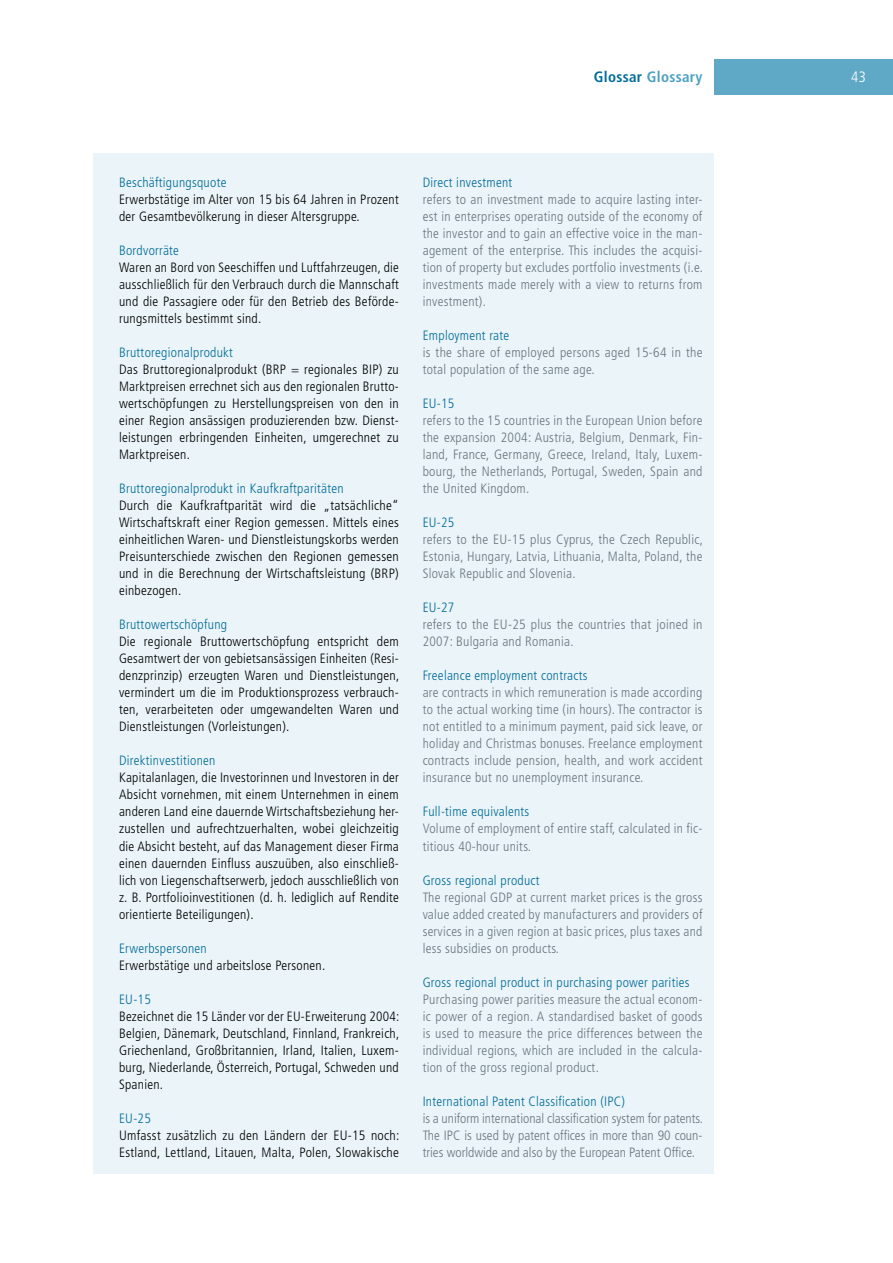
<style>
.page{position:relative;width:893px;height:1263px;background:#fff}
.page>*{position:absolute;margin:0;border:0;box-sizing:border-box;transform-origin:0 0}
.t1{font:700 condensed 15px "Frutiger LT Std";letter-spacing:.02em;color:#4ba0c1}
.t2{font:300 condensed 15px "Frutiger LT Std";color:#fff}
.t3{font:300 condensed 13.5px/17px "Frutiger LT Std";letter-spacing:.02em;color:#000;text-align:justify}
.t4{font:300 condensed 13.5px/17px "Frutiger LT Std";letter-spacing:.02em;color:#68777d;text-align:justify}
.t5{font:300 condensed 13.5px "Frutiger LT Std";letter-spacing:.02em;color:#006c9a}
.s1{color:#006c9a}
</style>
<div class="page">
<div style="left:714px;top:60px;width:179px;height:35px;background:#5fa9c6"></div>
<div style="left:94px;top:154px;width:620px;height:1020px;background:#ebf4f8"></div>
<p class="t1" style="left:594px;top:68px;width:110px"><span class="s1">Glossar</span> Glossary</p>
<p class="t5" style="left:119px;top:175px;width:109px">Beschäftigungsquote</p>
<p class="t3" style="left:119px;top:191px;width:281px">Erwerbstätige im Alter von 15 bis 64 Jahren in Prozent der Gesamtbevölkerung in dieser Altersgruppe.</p>
<p class="t5" style="left:119px;top:243px;width:62px">Bordvorräte</p>
<p class="t3" style="left:119px;top:259px;width:281px">Waren an Bord von Seeschiffen und Luftfahrzeugen, die ausschließlich für den Verbrauch durch die Mannschaft und die Passagiere oder für den Betrieb des Beförde&shy;rungsmittels bestimmt sind.</p>
<p class="t5" style="left:119px;top:345px;width:115px">Bruttoregionalprodukt</p>
<p class="t3" style="left:119px;top:361px;width:281px">Das Bruttoregionalprodukt (BRP = regionales BIP) zu Marktpreisen errechnet sich aus den regionalen Brutto&shy;wertschöpfungen zu Herstellungspreisen von den in einer Region ansässigen produzierenden bzw. Dienst&shy;leistungen erbringenden Einheiten, umgerechnet zu Marktpreisen.</p>
<p class="t5" style="left:119px;top:481px;width:226px">Bruttoregionalprodukt in Kaufkraftparitäten</p>
<p class="t3" style="left:119px;top:497px;width:281px">Durch die Kaufkraftparität wird die „tatsächliche“ Wirtschaftskraft einer Region gemessen. Mittels eines einheitlichen Waren- und Dienstleistungskorbs werden Preisunterschiede zwischen den Regionen gemessen und in die Berechnung der Wirtschaftsleistung (BRP) einbezogen.</p>
<p class="t5" style="left:119px;top:617px;width:110px">Bruttowertschöpfung</p>
<p class="t3" style="left:119px;top:633px;width:282px">Die regionale Bruttowertschöpfung entspricht dem Gesamtwert der von gebietsansässigen Einheiten (Resi&shy;denzprinzip) erzeugten Waren und Dienstleistungen, vermindert um die im Produktionsprozess verbrauch&shy;ten, verarbeiteten oder umgewandelten Waren und Dienstleistungen (Vorleistungen).</p>
<p class="t5" style="left:119px;top:753px;width:98px">Direktinvestitionen</p>
<p class="t3" style="left:119px;top:769px;width:281px">Kapitalanlagen, die Investorinnen und Investoren in der Absicht vornehmen, mit einem Unternehmen in einem anderen Land eine dauernde Wirtschaftsbeziehung her&shy;zustellen und aufrechtzuerhalten, wobei gleichzeitig die Absicht besteht, auf das Management dieser Firma einen dauernden Einfluss auszuüben, also einschließ&shy;lich von Liegenschaftserwerb, jedoch ausschließlich von z. B. Portfolioinvestitionen (d. h. lediglich auf Rendite orientierte Beteiligungen).</p>
<p class="t5" style="left:119px;top:940px;width:89px">Erwerbspersonen</p>
<p class="t3" style="left:119px;top:957px;width:208px">Erwerbstätige und arbeitslose Personen.</p>
<p class="t5" style="left:119px;top:991px;width:33px">EU-15</p>
<p class="t3" style="left:119px;top:1008px;width:282px">Bezeichnet die 15 Länder vor der EU-Erweiterung 2004:<br>Belgien, Dänemark, Deutschland, Finnland, Frankreich, Griechenland, Großbritannien, Irland, Italien, Luxem&shy;burg, Niederlande, Österreich, Portugal, Schweden und Spanien.</p>
<p class="t5" style="left:119px;top:1110px;width:33px">EU-25</p>
<p class="t3" style="left:119px;top:1127px;width:282px">Umfasst zusätzlich zu den Ländern der EU-15 noch:<br>Estland, Lettland, Litauen, Malta, Polen, Slowakische</p>
<p class="t5" style="left:423px;top:175px;width:91px">Direct investment</p>
<p class="t4" style="left:423px;top:191px;width:282px">refers to an investment made to acquire lasting inter&shy;est in enterprises operating outside of the economy of the investor and to gain an effective voice in the man&shy;agement of the enterprise. This includes the acquisi&shy;tion of property but excludes portfolio investments (i.e. investments made merely with a view to returns from investment).</p>
<p class="t5" style="left:423px;top:328px;width:88px">Employment rate</p>
<p class="t4" style="left:423px;top:344px;width:281px">is the share of employed persons aged 15-64 in the total population of the same age.</p>
<p class="t5" style="left:423px;top:396px;width:33px">EU-15</p>
<p class="t4" style="left:423px;top:412px;width:281px">refers to the 15 countries in the European Union before the expansion 2004: Austria, Belgium, Denmark, Fin&shy;land, France, Germany, Greece, Ireland, Italy, Luxem&shy;bourg, the Netherlands, Portugal, Sweden, Spain and the United Kingdom.</p>
<p class="t5" style="left:423px;top:515px;width:33px">EU-25</p>
<p class="t4" style="left:423px;top:531px;width:282px">refers to the EU-15 plus Cyprus, the Czech Republic, Estonia, Hungary, Latvia, Lithuania, Malta, Poland, the Slovak Republic and Slovenia.</p>
<p class="t5" style="left:423px;top:600px;width:33px">EU-27</p>
<p class="t4" style="left:423px;top:616px;width:281px">refers to the EU-25 plus the countries that joined in<br>2007: Bulgaria and Romania.</p>
<p class="t5" style="left:423px;top:668px;width:166px">Freelance employment contracts</p>
<p class="t4" style="left:423px;top:684px;width:281px">are contracts in which remuneration is made according to the actual working time (in hours). The contractor is not entitled to a minimum payment, paid sick leave, or holiday and Christmas bonuses. Freelance employment contracts include pension, health, and work accident insurance but no unemployment insurance.</p>
<p class="t5" style="left:423px;top:804px;width:108px">Full-time equivalents</p>
<p class="t4" style="left:423px;top:820px;width:281px">Volume of employment of entire staff, calculated in fic&shy;titious 40-hour units.</p>
<p class="t5" style="left:423px;top:872px;width:118px">Gross regional product</p>
<p class="t4" style="left:423px;top:888px;width:281px">The regional GDP at current market prices is the gross value added created by manufacturers and providers of services in a given region at basic prices, plus taxes and less subsidies on products.</p>
<p class="t5" style="left:423px;top:974px;width:268px">Gross regional product in purchasing power parities</p>
<p class="t4" style="left:423px;top:991px;width:281px">Purchasing power parities measure the actual econom&shy;ic power of a region. A standardised basket of goods is used to measure the price differences between the individual regions, which are included in the calcula&shy;tion of the gross regional product.</p>
<p class="t5" style="left:423px;top:1093px;width:204px">International Patent Classification (IPC)</p>
<p class="t4" style="left:423px;top:1110px;width:282px">is a uniform international classification system for patents.<br>The IPC is used by patent offices in more than 90 coun&shy;tries worldwide and also by the European Patent Office.</p>
<p class="t2" style="left:851px;top:69px;width:16px">43</p>
</div>
